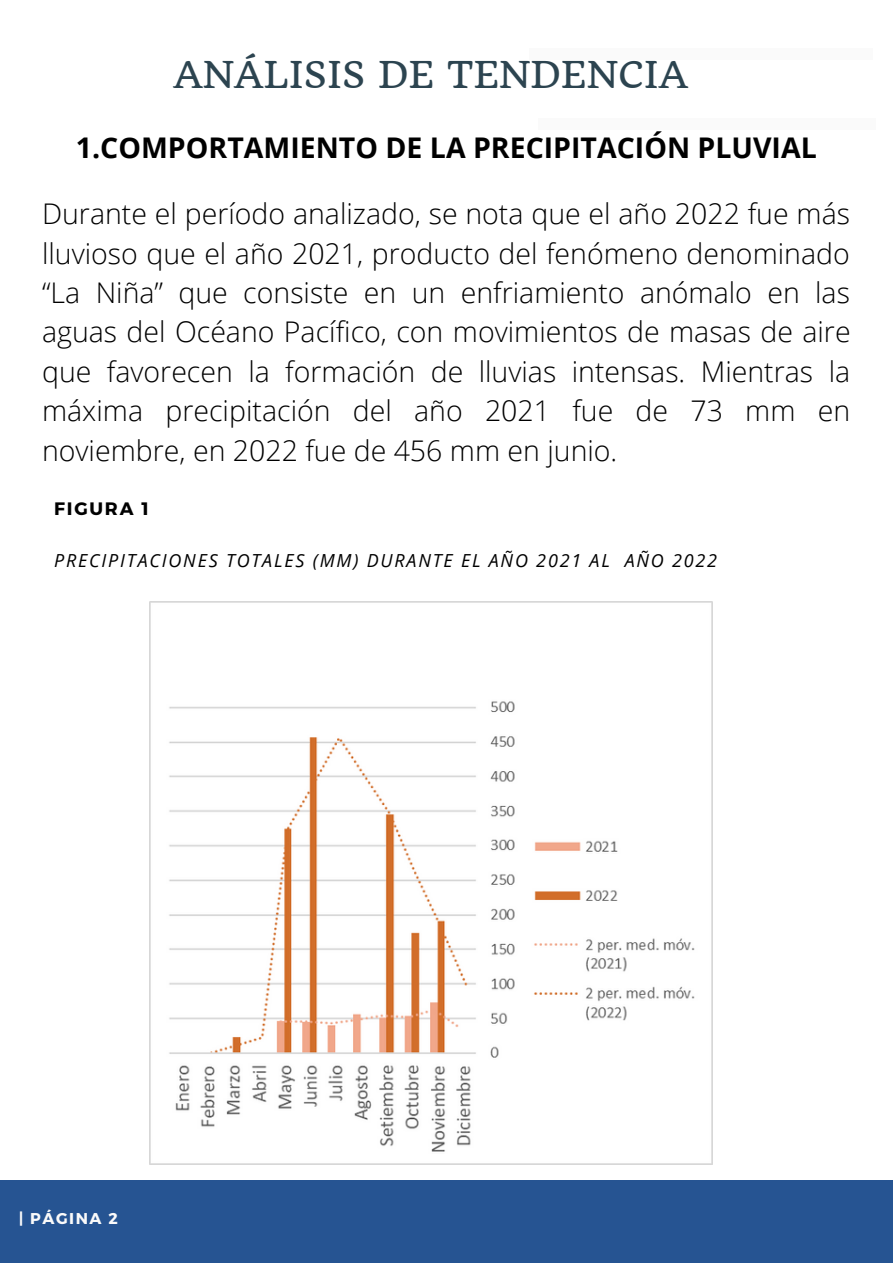
<style>
.page{position:relative;width:893px;height:1264px;background:#fff}
.page>*{position:absolute;margin:0;border:0;box-sizing:border-box;transform-origin:0 0}
.t1{font:36px "Quando";color:#2c4450}
.t2{font:300 28.5px/39.3px "Open Sans";color:#000;text-align:justify}
.t3{font:700 28.5px "Open Sans";color:#000}
.t4{font:italic 18px "Open Sans";letter-spacing:.1em;color:#000}
.t5{font:700 18px "Montserrat";letter-spacing:.1em;color:#000}
.t6{font:700 15.6px "Montserrat";letter-spacing:.1em;color:#fafafa}
</style>
<div class="page">
<div style="left:0;top:1180px;width:892px;height:82px;background:#265492"></div>
<div style="left:538px;top:118px;width:337px;height:11px;background:#fafafa"></div>
<div style="left:529px;top:48px;width:343px;height:12px;background:#fafafa"></div>
<img style="left:150px;top:601px;width:562px;height:563px">
<p class="t1" style="left:173px;top:52px;width:516px">ANÁLISIS DE TENDENCIA</p>
<p class="t3" style="left:76px;top:128px;width:742px">1.COMPORTAMIENTO DE LA PRECIPITACIÓN PLUVIAL</p>
<p class="t2" style="left:42px;top:194px;width:810px">Durante el período analizado, se nota que el año 2022 fue más lluvioso que el año 2021, producto del fenómeno denominado “La Niña” que consiste en un enfriamiento anómalo en las aguas del Océano Pacífico, con movimientos de masas de aire que favorecen la formación de lluvias intensas. Mientras la máxima precipitación del año 2021 fue de 73 mm en noviembre, en 2022 fue de 456 mm en junio.</p>
<p class="t5" style="left:54px;top:496px;width:96px">FIGURA 1</p>
<p class="t4" style="left:54px;top:548px;width:664px">PRECIPITACIONES TOTALES (MM) DURANTE EL AÑO 2021 AL AÑO 2022</p>
<p class="t6" style="left:19px;top:1208px;width:100px">| PÁGINA 2</p>
</div>
